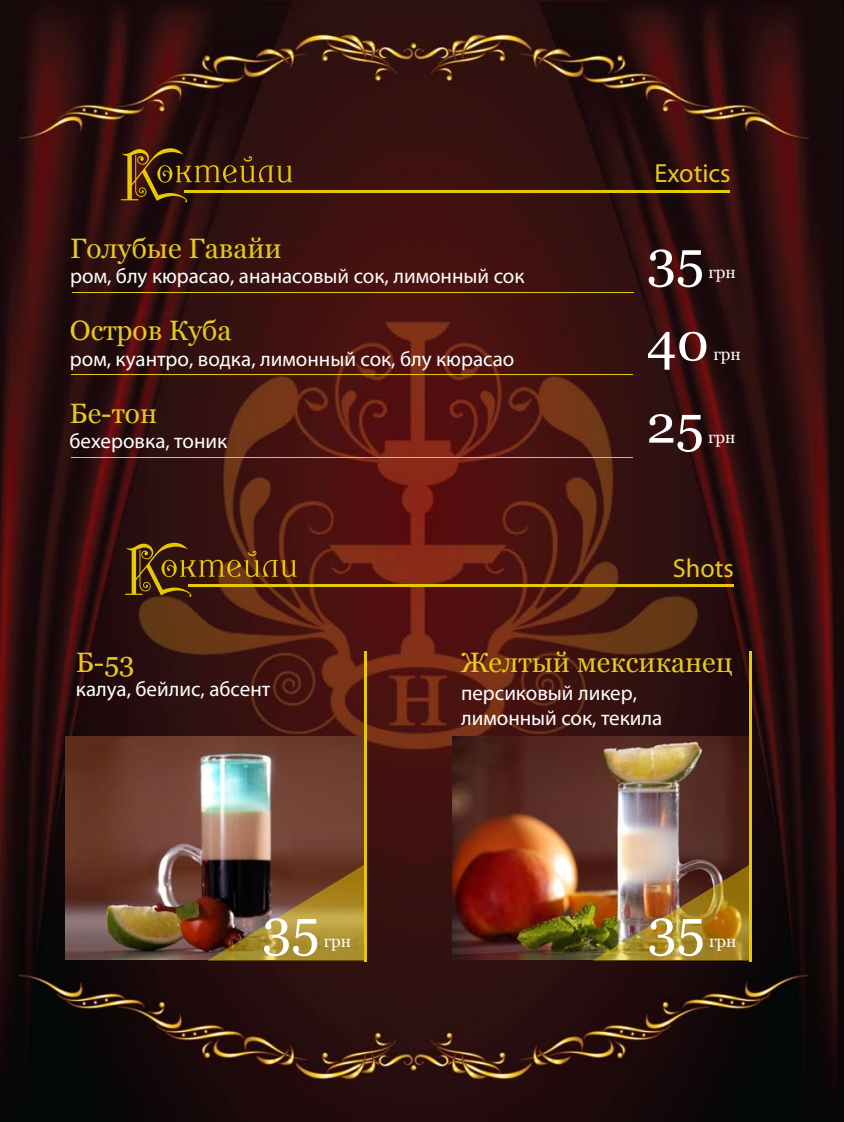
<style>
.page{position:relative;width:844px;height:1122px;background:#fff}
.page>*{position:absolute;margin:0;border:0;box-sizing:border-box;transform-origin:0 0}
.t1{font:59.5px "P22 Kilkenny Initial Cap";color:#e7c903}
.t2{font:52.85px "Georgia";color:#fff}
.t3{font:28px "Georgia";color:#e5c91f}
.t4{font:26.25px "Myriad Pro";color:#e6c91e}
.t5{font:21px/25.2px "Myriad Pro";color:#fff}
.t6{font:16.8px "Georgia";color:#fff}
</style>
<div class="page">
<img style="left:0;top:0;width:843px;height:1121px">
<hr style="left:184px;top:190px;width:545px;height:3px;background:#e7c903">
<hr style="left:72px;top:292px;width:561px;height:1px;background:#e7c903">
<hr style="left:72px;top:374px;width:561px;height:1px;background:#e7c903">
<hr style="left:71px;top:456px;width:561px;height:1px;background:#e7c903">
<hr style="left:188px;top:584px;width:545px;height:3px;background:#e7c903">
<img style="left:66px;top:736px;width:297px;height:223px">
<svg style="left:207px;top:863px;width:157px;height:97px;background:#775a28"></svg>
<img style="left:452px;top:736px;width:297px;height:223px">
<img style="left:592px;top:863px;width:157px;height:97px">
<hr style="left:364px;top:650px;width:2px;height:311px;background:#e7c903">
<hr style="left:749px;top:650px;width:2px;height:311px;background:#e7c903">
<h1 class="t1" style="left:121px;top:138px;width:175px">Коктейли</h1>
<h3 class="t3" style="left:70px;top:232px;width:213px">Голубые Гавайи</h3>
<p class="t5" style="left:70px;top:263px;width:456px">ром, блу кюрасао, ананасовый сок, лимонный сок</p>
<h3 class="t3" style="left:70px;top:314px;width:163px">Остров Куба</h3>
<p class="t5" style="left:70px;top:345px;width:446px">ром, куантро, водка, лимонный сок, блу кюрасао</p>
<h3 class="t3" style="left:69px;top:397px;width:89px">Бе-тон</h3>
<p class="t5" style="left:69px;top:428px;width:159px">бехеровка, тоник</p>
<h1 class="t1" style="left:125px;top:532px;width:175px">Коктейли</h1>
<p class="t4" style="left:654px;top:157px;width:78px">Exotics</p>
<h2 class="t2" style="left:647px;top:230px;width:59px">35</h2>
<p class="t6" style="left:708px;top:262px;width:29px">грн</p>
<h2 class="t2" style="left:646px;top:312px;width:64px">40</h2>
<p class="t6" style="left:713px;top:345px;width:29px">грн</p>
<h2 class="t2" style="left:646px;top:394px;width:59px">25</h2>
<p class="t6" style="left:708px;top:427px;width:29px">грн</p>
<p class="t4" style="left:672px;top:551px;width:63px">Shots</p>
<h3 class="t3" style="left:76px;top:646px;width:60px">Б-53</h3>
<p class="t5" style="left:76px;top:676px;width:196px">калуа, бейлис, абсент</p>
<h3 class="t3" style="left:461px;top:646px;width:273px">Желтый мексиканец</h3>
<p class="t5" style="left:461px;top:679px;width:203px">персиковый ликер, лимонный сок, текила</p>
<h2 class="t2" style="left:262px;top:898px;width:59px">35</h2>
<p class="t6" style="left:324px;top:931px;width:29px">грн</p>
<h2 class="t2" style="left:647px;top:898px;width:59px">35</h2>
<p class="t6" style="left:709px;top:931px;width:29px">грн</p>
</div>
